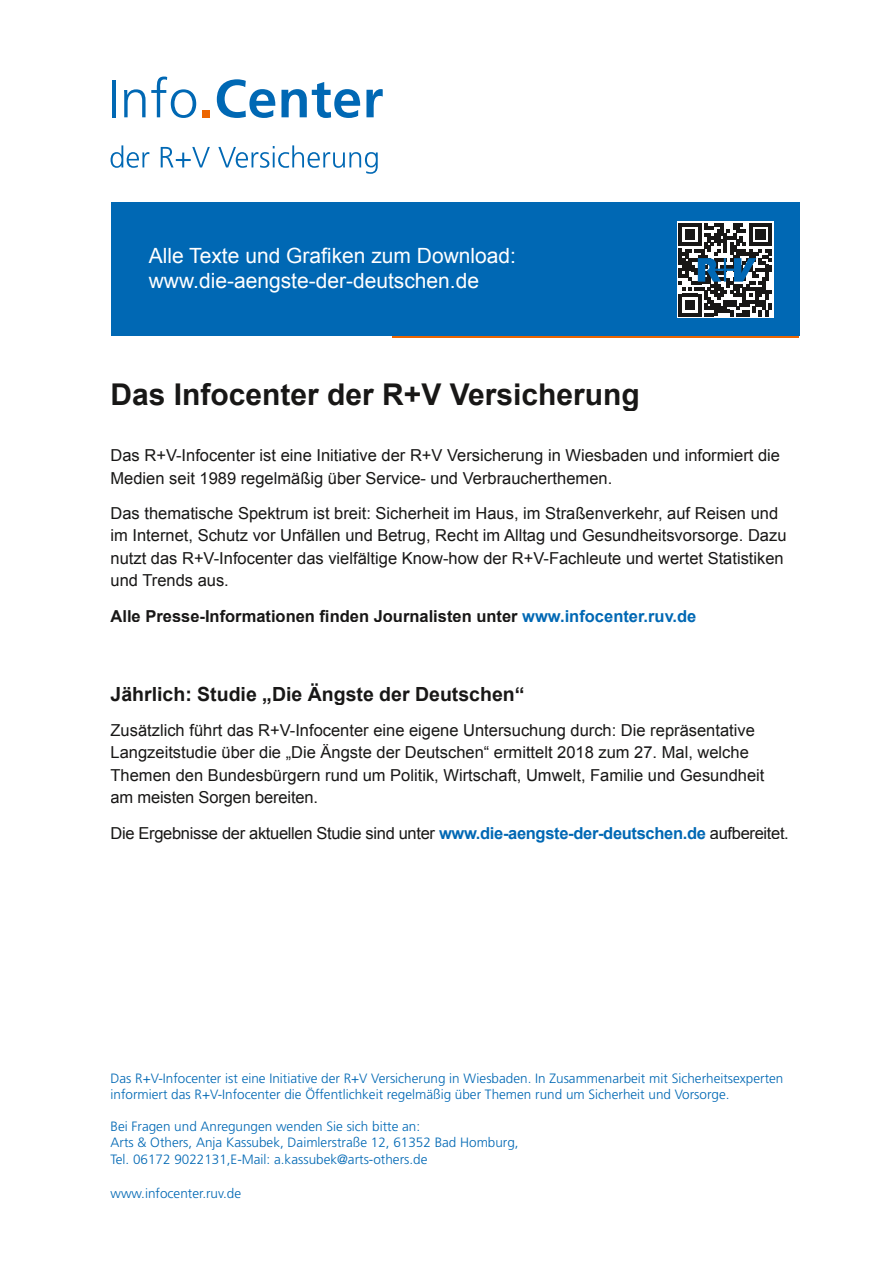
<style>
.page{position:relative;width:893px;height:1263px;background:#fff}
.page>*{position:absolute;margin:0;border:0;box-sizing:border-box;transform-origin:0 0}
.t1{font:700 30px "Arial";color:#181716}
.t2{font:21px/25.5px "Arial";color:#fff}
.t3{font:700 19.5px "Arial";color:#181716}
.t4{font:16.5px/22.5px "Arial";color:#181716}
.t5{font:16.5px "Arial";letter-spacing:-.02em;color:#181716}
.t6{font:700 16.5px "Arial";color:#181716}
.t7{font:300 13.5px/16.2px "Frutiger";color:#0068b4}
.s1{color:#0068b4}
.s2{font-weight:700;color:#0068b4}
</style>
<div class="page">
<div style="left:111px;top:203px;width:688px;height:133px;background:#0068b4"></div>
<hr style="left:392px;top:336px;width:407px;height:1px;background:#ec6500">
<hr style="left:112px;top:80px;width:3px;height:37px;background:#0068b4">
<svg style="left:124px;top:77px;width:72px;height:41px"></svg>
<div style="left:203px;top:110px;width:7px;height:7px;background:#ec6500"></div>
<svg style="left:217px;top:79px;width:58px;height:39px"></svg>
<svg style="left:281px;top:82px;width:79px;height:36px"></svg>
<svg style="left:366px;top:89px;width:17px;height:28px"></svg>
<svg style="left:111px;top:145px;width:38px;height:23px"></svg>
<svg style="left:161px;top:147px;width:49px;height:20px"></svg>
<svg style="left:218px;top:145px;width:160px;height:29px"></svg>
<svg style="left:677px;top:222px;width:97px;height:96px"></svg>
<svg style="left:679px;top:223px;width:93px;height:93px"></svg>
<p class="t2" style="left:149px;top:243px;width:369px">Alle Texte und Grafiken zum Download: www.die-aengste-der-deutschen.de</p>
<h1 class="t1" style="left:111px;top:374px;width:531px">Das Infocenter der R+V Versicherung</h1>
<p class="t4" style="left:111px;top:444px;width:671px">Das R+V-Infocenter ist eine Initiative der R+V Versicherung in Wiesbaden und informiert die<br>Medien seit 1989 regelmäßig über Service- und Verbraucherthemen.</p>
<p class="t4" style="left:111px;top:502px;width:677px">Das thematische Spektrum ist breit: Sicherheit im Haus, im Straßenverkehr, auf Reisen und im Internet, Schutz vor Unfällen und Betrug, Recht im Alltag und Gesundheitsvorsorge. Dazu nutzt das R+V-Infocenter das vielfältige Know-how der R+V-Fachleute und wertet Statistiken und Trends aus.</p>
<p class="t6" style="left:111px;top:605px;width:587px">Alle Presse-Informationen finden Journalisten unter <span class="s1">www.infocenter.ruv.de</span></p>
<p class="t3" style="left:111px;top:681px;width:415px">Jährlich: Studie „Die Ängste der Deutschen“</p>
<p class="t4" style="left:111px;top:719px;width:655px">Zusätzlich führt das R+V-Infocenter eine eigene Untersuchung durch: Die repräsentative Langzeitstudie über die „Die Ängste der Deutschen“ ermittelt 2018 zum 27. Mal, welche Themen den Bundesbürgern rund um Politik, Wirtschaft, Umwelt, Familie und Gesundheit am meisten Sorgen bereiten.</p>
<p class="t5" style="left:111px;top:822px;width:680px">Die Ergebnisse der aktuellen Studie sind unter <span class="s2">www.die-aengste-der-deutschen.de</span> aufbereitet.</p>
<p class="t7" style="left:111px;top:1070px;width:674px">Das R+V-Infocenter ist eine Initiative der R+V Versicherung in Wiesbaden. In Zusammenarbeit mit Sicherheitsexperten informiert das R+V-Infocenter die Öffentlichkeit regelmäßig über Themen rund um Sicherheit und Vorsorge.</p>
<p class="t7" style="left:111px;top:1118px;width:410px">Bei Fragen und Anregungen wenden Sie sich bitte an:<br>Arts &amp; Others, Anja Kassubek, Daimlerstraße 12, 61352 Bad Homburg,<br>Tel. 06172 9022131,E-Mail: a.kassubek@arts-others.de</p>
<p class="t7" style="left:111px;top:1185px;width:132px">www.infocenter.ruv.de</p>
</div>
